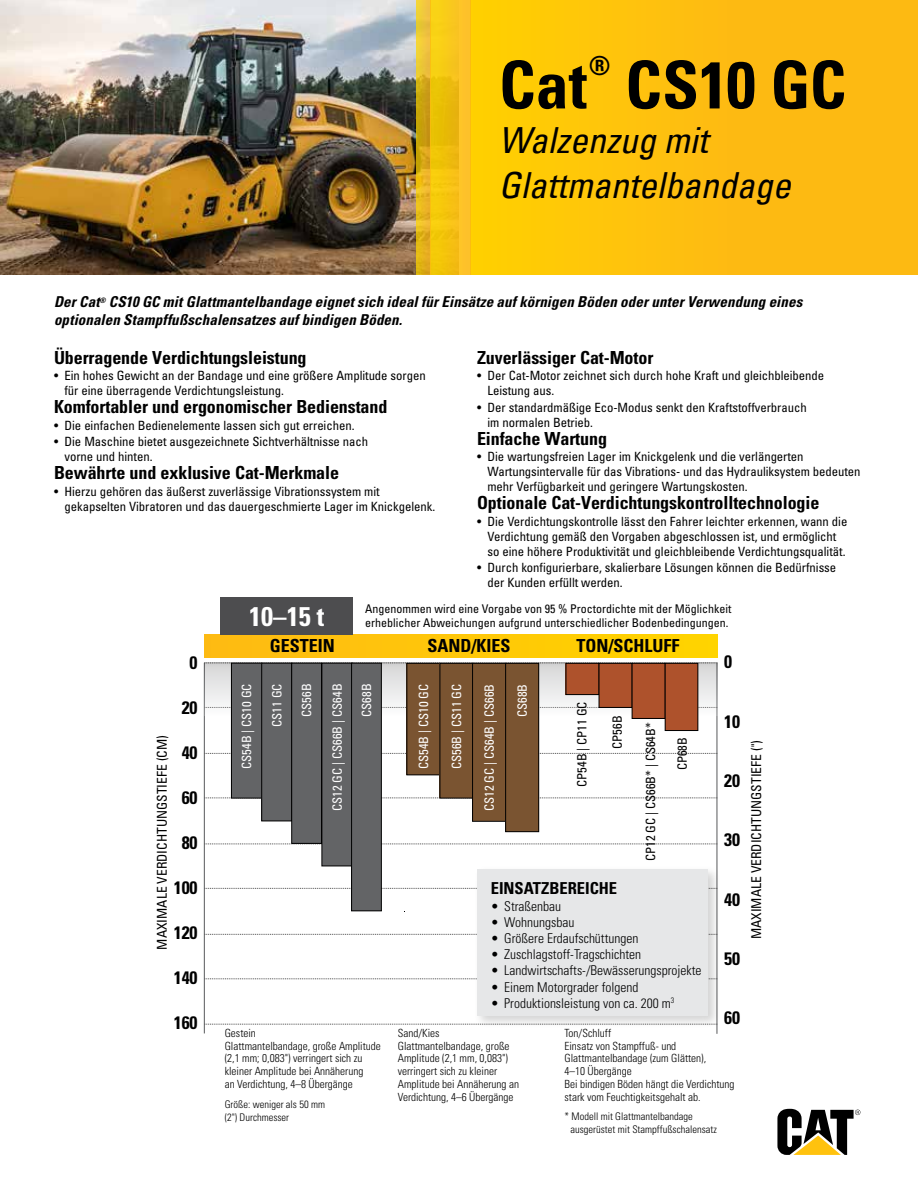
<style>
.page{position:relative;width:918px;height:1188px;background:#fff}
.page>*{position:absolute;margin:0;border:0;box-sizing:border-box;transform-origin:0 0}
.t1{font:700 condensed 66px "Univers LT Std";color:#000}
.t2{font:italic condensed 36px/45px "Univers LT";color:#000}
.t3{font:700 condensed 27px "Univers LT Std";color:#fff}
.t4{font:700 condensed 26.25px "Univers LT Std";color:#000}
.t5{font:700 condensed 18px "Univers LT Std";letter-spacing:-.005em;color:#000}
.t6{font:700 condensed 16.5px "Univers LT Std";color:#000}
.t7{font:italic 700 condensed 15px/18px "Univers LT Std";letter-spacing:.01em;color:#000}
.t8{font:300 condensed 13.5px "Univers LT Std";color:#000}
.t9{font:condensed 13.5px "Univers LT Std";color:#000}
.t10{font:condensed 12.75px/15px "Univers LT Std";letter-spacing:-.005em;color:#000}
.t11{font:condensed 12.75px "Univers LT Std";color:#fff}
.t12{font:condensed 12px/14.4px "Univers LT Std";color:#000}
.t13{font:300 condensed 11.25px/12.8px "Univers LT Std";color:#000}
.t14{font:300 condensed 10.5px/12.8px "Univers LT Std";color:#000}
</style>
<div class="page">
<svg style="left:777px;top:1109px;width:83px;height:46px"></svg>
<img style="left:0;top:0;width:417px;height:274px">
<div style="left:471px;top:0;width:447px;height:274px;background:linear-gradient(to right,#ffcd04,#fdb517)"></div>
<svg style="left:430px;top:0;width:41px;height:274px;background:#f5c316"></svg>
<svg style="left:417px;top:0;width:13px;height:274px;background:#dfb321"></svg>
<svg style="left:205px;top:753px;width:512px;height:1px"></svg>
<svg style="left:205px;top:798px;width:512px;height:1px"></svg>
<svg style="left:205px;top:844px;width:512px;height:1px"></svg>
<svg style="left:205px;top:888px;width:269px;height:1px"></svg>
<svg style="left:205px;top:934px;width:269px;height:1px"></svg>
<svg style="left:205px;top:979px;width:269px;height:1px"></svg>
<svg style="left:205px;top:1024px;width:269px;height:1px"></svg>
<hr style="left:204px;top:663px;width:1px;height:370px;background:#58595b">
<hr style="left:717px;top:663px;width:1px;height:371px;background:#58595b">
<svg style="left:205px;top:663px;width:512px;height:53px"></svg>
<div style="left:205px;top:635px;width:513px;height:22px;background:#ffc709"></div>
<div style="left:221px;top:597px;width:132px;height:38px;background:#4d4d4f"></div>
<div style="left:231px;top:663px;width:31px;height:135px;background:#636466"></div>
<div style="left:231px;top:663px;width:31px;height:135px;border:1px solid #000"></div>
<div style="left:262px;top:663px;width:30px;height:158px;background:#636466"></div>
<div style="left:292px;top:663px;width:30px;height:180px;background:#636466"></div>
<div style="left:291px;top:663px;width:31px;height:181px;border:1px solid #000"></div>
<div style="left:322px;top:663px;width:31px;height:203px;background:#636466"></div>
<div style="left:352px;top:663px;width:29px;height:248px;background:#636466"></div>
<div style="left:351px;top:663px;width:31px;height:248px;border:1px solid #000"></div>
<div style="left:407px;top:663px;width:33px;height:112px;background:#7a5431"></div>
<div style="left:407px;top:663px;width:33px;height:112px;border:1px solid #000"></div>
<div style="left:440px;top:663px;width:33px;height:135px;background:#7a5431"></div>
<div style="left:473px;top:663px;width:33px;height:158px;background:#7a5431"></div>
<div style="left:472px;top:663px;width:34px;height:159px;border:1px solid #000"></div>
<div style="left:506px;top:663px;width:33px;height:169px;background:#7a5431"></div>
<div style="left:505px;top:663px;width:34px;height:169px;border:1px solid #000"></div>
<div style="left:566px;top:663px;width:33px;height:32px;background:#ae522c"></div>
<div style="left:566px;top:663px;width:33px;height:32px;border:1px solid #000"></div>
<div style="left:599px;top:663px;width:33px;height:44px;background:#ae522c"></div>
<div style="left:599px;top:663px;width:33px;height:45px;border:1px solid #000"></div>
<div style="left:632px;top:663px;width:33px;height:55px;background:#ae522c"></div>
<div style="left:632px;top:663px;width:33px;height:56px;border:1px solid #000"></div>
<div style="left:665px;top:663px;width:33px;height:68px;background:#ae522c"></div>
<div style="left:665px;top:663px;width:33px;height:68px;border:1px solid #000"></div>
<div style="left:474px;top:866px;width:247px;height:163px;background:#000;opacity:.17"></div>
<div style="left:477px;top:869px;width:231px;height:147px;background:#e6e7e8"></div>
<h1 class="t1" style="left:499px;top:45px;width:90px">Cat</h1>
<h3 class="t4" style="left:589px;top:50px;width:23px">®</h3>
<h1 class="t1" style="left:625px;top:45px;width:223px">CS10 GC</h1>
<h2 class="t2" style="left:499px;top:118px;width:293px">Walzenzug mit<br>Glattmantelbandage</h2>
<p class="t7" style="left:54px;top:293px;width:750px">Der Cat<sup>®</sup> CS10 GC mit Glattmantelbandage eignet sich ideal für Einsätze auf körnigen Böden oder unter Verwendung eines optionalen Stampffußschalensatzes auf bindigen Böden.</p>
<h3 class="t5" style="left:54px;top:346px;width:254px">Überragende Verdichtungsleistung</h3>
<p class="t10" style="left:64px;top:368px;width:363px;text-indent:-10px">• Ein hohes Gewicht an der Bandage und eine größere Amplitude sorgen für eine überragende Verdichtungsleistung.</p>
<h3 class="t5" style="left:54px;top:396px;width:335px">Komfortabler und ergonomischer Bedienstand</h3>
<p class="t10" style="left:54px;top:418px;width:302px">• Die einfachen Bedienelemente lassen sich gut erreichen.</p>
<p class="t10" style="left:64px;top:434px;width:305px;text-indent:-10px">• Die Maschine bietet ausgezeichnete Sichtverhältnisse nach vorne und hinten.</p>
<h3 class="t5" style="left:54px;top:462px;width:287px">Bewährte und exklusive Cat-Merkmale</h3>
<p class="t10" style="left:64px;top:484px;width:372px;text-indent:-10px">• Hierzu gehören das äußerst zuverlässige Vibrationssystem mit gekapselten Vibratoren und das dauergeschmierte Lager im Knickgelenk.</p>
<h3 class="t5" style="left:477px;top:346px;width:178px">Zuverlässiger Cat-Motor</h3>
<p class="t10" style="left:487px;top:368px;width:338px;text-indent:-10px">• Der Cat-Motor zeichnet sich durch hohe Kraft und gleichbleibende<br>Leistung aus.</p>
<p class="t10" style="left:487px;top:400px;width:321px;text-indent:-10px">• Der standardmäßige Eco-Modus senkt den Kraftstoffverbrauch im normalen Betrieb.</p>
<h3 class="t5" style="left:477px;top:427px;width:132px">Einfache Wartung</h3>
<p class="t10" style="left:487px;top:449px;width:375px;text-indent:-10px">• Die wartungsfreien Lager im Knickgelenk und die verlängerten<br>Wartungsintervalle für das Vibrations- und das Hydrauliksystem bedeuten mehr Verfügbarkeit und geringere Wartungskosten.</p>
<h3 class="t5" style="left:477px;top:492px;width:344px">Optionale Cat-Verdichtungskontrolltechnologie</h3>
<p class="t10" style="left:487px;top:514px;width:361px;text-indent:-10px">• Die Verdichtungskontrolle lässt den Fahrer leichter erkennen, wann die<br>Verdichtung gemäß den Vorgaben abgeschlossen ist, und ermöglicht so eine höhere Produktivität und gleichbleibende Verdichtungsqualität.</p>
<p class="t10" style="left:487px;top:560px;width:350px;text-indent:-10px">• Durch konfigurierbare, skalierbare Lösungen können die Bedürfnisse der Kunden erfüllt werden.</p>
<h3 class="t3" style="left:249px;top:599px;width:76px">10–15 t</h3>
<p class="t12" style="left:365px;top:601px;width:368px">Angenommen wird eine Vorgabe von 95 % Proctordichte mit der Möglichkeit erheblicher Abweichungen aufgrund unterschiedlicher Bodenbedingungen.</p>
<h3 class="t5" style="left:270px;top:635px;width:67px">GESTEIN</h3>
<h3 class="t5" style="left:427px;top:635px;width:85px">SAND/KIES</h3>
<h3 class="t5" style="left:576px;top:635px;width:104px">TON/SCHLUFF</h3>
<h3 class="t5" style="left:724px;top:651px;width:9px">0</h3>
<h3 class="t5" style="left:190px;top:651px;width:9px">0</h3>
<h3 class="t5" style="left:182px;top:696px;width:17px">20</h3>
<h3 class="t5" style="left:182px;top:741px;width:17px">40</h3>
<h3 class="t5" style="left:182px;top:786px;width:17px">60</h3>
<h3 class="t5" style="left:182px;top:831px;width:17px">80</h3>
<h3 class="t5" style="left:174px;top:876px;width:25px">100</h3>
<h3 class="t5" style="left:174px;top:921px;width:25px">120</h3>
<h3 class="t5" style="left:174px;top:966px;width:25px">140</h3>
<h3 class="t5" style="left:174px;top:1011px;width:25px">160</h3>
<p class="t11" style="left:239px;top:769px;width:87px;rotate:-90deg">CS54B | CS10 GC</p>
<p class="t11" style="left:269px;top:727px;width:45px;rotate:-90deg">CS11 GC</p>
<p class="t11" style="left:299px;top:717px;width:35px;rotate:-90deg">CS56B</p>
<p class="t11" style="left:329px;top:811px;width:129px;rotate:-90deg">CS12 GC | CS66B | CS64B</p>
<p class="t11" style="left:358px;top:717px;width:35px;rotate:-90deg">CS68B</p>
<p class="t11" style="left:415px;top:769px;width:87px;rotate:-90deg">CS54B | CS10 GC</p>
<p class="t11" style="left:448px;top:769px;width:87px;rotate:-90deg">CS56B | CS11 GC</p>
<p class="t11" style="left:481px;top:811px;width:129px;rotate:-90deg">CS12 GC | CS64B | CS66B</p>
<p class="t11" style="left:514px;top:717px;width:35px;rotate:-90deg">CS68B</p>
<p class="t10" style="left:574px;top:787px;width:87px;rotate:-90deg">CP54B | CP11 GC</p>
<h3 class="t5" style="left:724px;top:710px;width:17px">10</h3>
<p class="t10" style="left:610px;top:749px;width:35px;rotate:-90deg">CP56B</p>
<p class="t10" style="left:643px;top:861px;width:140px;rotate:-90deg">CP12 GC | CS66B* | CS64B*</p>
<p class="t9" style="left:153px;top:950px;width:216px;rotate:-90deg">MAXIMALE VERDICHTUNGSTIEFE (CM)</p>
<p class="t9" style="left:748px;top:939px;width:201px;rotate:-90deg">MAXIMALE VERDICHTUNGSTIEFE (")</p>
<p class="t10" style="left:674px;top:770px;width:35px;rotate:-90deg">CP68B</p>
<h3 class="t5" style="left:724px;top:770px;width:17px">20</h3>
<h3 class="t5" style="left:724px;top:829px;width:17px">30</h3>
<p class="t6" style="left:491px;top:878px;width:128px">EINSATZBEREICHE</p>
<p class="t8" style="left:491px;top:898px;width:72px">• Straßenbau</p>
<p class="t8" style="left:491px;top:914px;width:85px">• Wohnungsbau</p>
<p class="t8" style="left:491px;top:930px;width:149px">• Größere Erdaufschüttungen</p>
<p class="t8" style="left:491px;top:946px;width:152px">• Zuschlagstoff-Tragschichten</p>
<p class="t8" style="left:491px;top:963px;width:212px">• Landwirtschafts-/Bewässerungsprojekte</p>
<p class="t8" style="left:491px;top:979px;width:149px">• Einem Motorgrader folgend</p>
<p class="t8" style="left:491px;top:995px;width:185px">• Produktionsleistung von ca. 200 m<sup>3</sup></p>
<h3 class="t5" style="left:724px;top:888px;width:17px">40</h3>
<h3 class="t5" style="left:724px;top:947px;width:17px">50</h3>
<h3 class="t5" style="left:724px;top:1007px;width:17px">60</h3>
<p class="t13" style="left:398px;top:1027px;width:123px">Sand/Kies<br>Glattmantelbandage, große<br>Amplitude (2,1 mm, 0,083") verringert sich zu kleiner<br>Amplitude bei Annäherung an<br>Verdichtung, 4–6 Übergänge</p>
<p class="t13" style="left:225px;top:1027px;width:158px">Gestein<br>Glattmantelbandage, große Amplitude (2,1 mm; 0,083") verringert sich zu kleiner Amplitude bei Annäherung<br>an Verdichtung, 4–8 Übergänge</p>
<p class="t13" style="left:565px;top:1027px;width:172px">Ton/Schluff<br>Einsatz von Stampffuß- und<br>Glattmantelbandage (zum Glätten),<br>4–10 Übergänge<br>Bei bindigen Böden hängt die Verdichtung stark vom Feuchtigkeitsgehalt ab.</p>
<p class="t14" style="left:225px;top:1098px;width:102px">Größe: weniger als 50 mm (2") Durchmesser</p>
<p class="t14" style="left:571px;top:1110px;width:148px;text-indent:-6px">* Modell mit Glattmantelbandage ausgerüstet mit Stampffußschalensatz</p>
</div>
